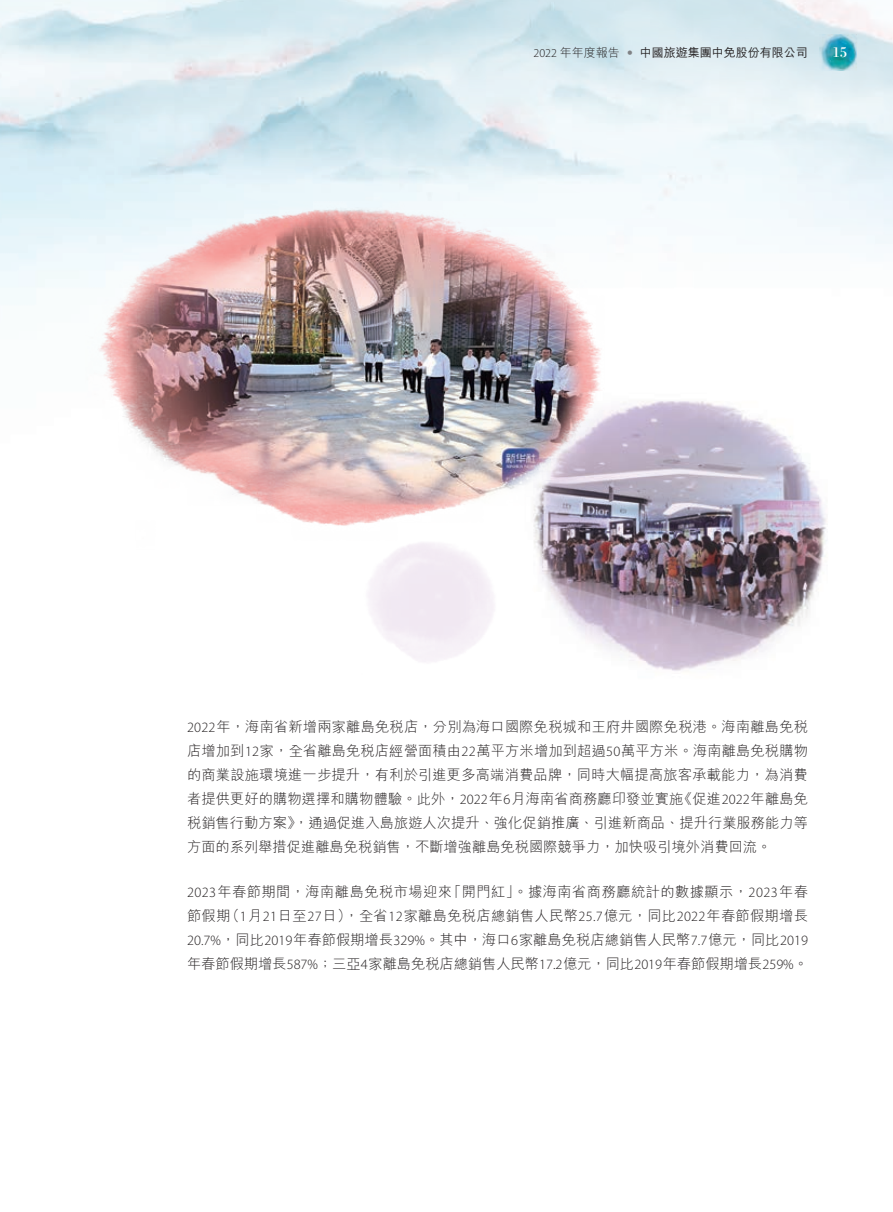
<style>
.page{position:relative;width:893px;height:1212px;background:#fff}
.page>*{position:absolute;margin:0;border:0;box-sizing:border-box;transform-origin:0 0}
.t1{font:15px "Bodoni Std";color:#fff}
.t2{font:300 14.25px/24px "M Hei HK";color:#231f20;text-align:justify}
.t3{font:500 12px "M Hei HK";color:#231f20}
.s1{font-family:"Myriad Pro";font-weight:300}
.s2{font-weight:300}
.s3{font-family:"Univers LT Std";font-weight:700;font-stretch:condensed;color:#808285}
.s4{font-family:"Myriad Pro"}
</style>
<div class="page">
<img style="left:819px;top:34px;width:37px;height:37px">
<img style="left:533px;top:399px;width:295px;height:279px">
<img style="left:85px;top:196px;width:519px;height:353px">
<p class="t3" style="left:534px;top:44px;width:276px"><span class="s1">2022</span> <span class="s2">年年度報告</span> <span class="s3">•</span> 中國旅遊集團中免股份有限公司</p>
<p class="t1" style="left:832px;top:43px;width:16px">15</p>
<p class="t2" style="left:187px;top:714px;width:622px"><span class="s4">2022</span>年，海南省新增兩家離島免稅店，分別為海口國際免稅城和王府井國際免稅港。海南離島免稅店增加到<span class="s4">12</span>家，全省離島免稅店經營面積由<span class="s4">22</span>萬平方米增加到超過<span class="s4">50</span>萬平方米。海南離島免稅購物的商業設施環境進一步提升，有利於引進更多高端消費品牌，同時大幅提高旅客承載能力，為消費者提供更好的購物選擇和購物體驗。此外，<span class="s4">2022</span>年<span class="s4">6</span>月海南省商務廳印發並實施《促進<span class="s4">2022</span>年離島免稅銷售行動方案》，通過促進入島旅遊人次提升、強化促銷推廣、引進新商品、提升行業服務能力等方面的系列舉措促進離島免稅銷售，不斷增強離島免稅國際競爭力，加快吸引境外消費回流。</p>
<p class="t2" style="left:187px;top:880px;width:622px"><span class="s4">2023</span>年春節期間，海南離島免稅市場迎來「開門紅」。據海南省商務廳統計的數據顯示，<span class="s4">2023</span>年春節假期（<span class="s4">1</span>月<span class="s4">21</span>日至<span class="s4">27</span>日），全省<span class="s4">12</span>家離島免稅店總銷售人民幣<span class="s4">25.7</span>億元，同比<span class="s4">2022</span>年春節假期增長<span class="s4">20.7%</span>，同比<span class="s4">2019</span>年春節假期增長<span class="s4">329%</span>。其中，海口<span class="s4">6</span>家離島免稅店總銷售人民幣<span class="s4">7.7</span>億元，同比<span class="s4">2019</span>年春節假期增長<span class="s4">587%</span>；三亞<span class="s4">4</span>家離島免稅店總銷售人民幣<span class="s4">17.2</span>億元，同比<span class="s4">2019</span>年春節假期增長<span class="s4">259%</span>。</p>
</div>
